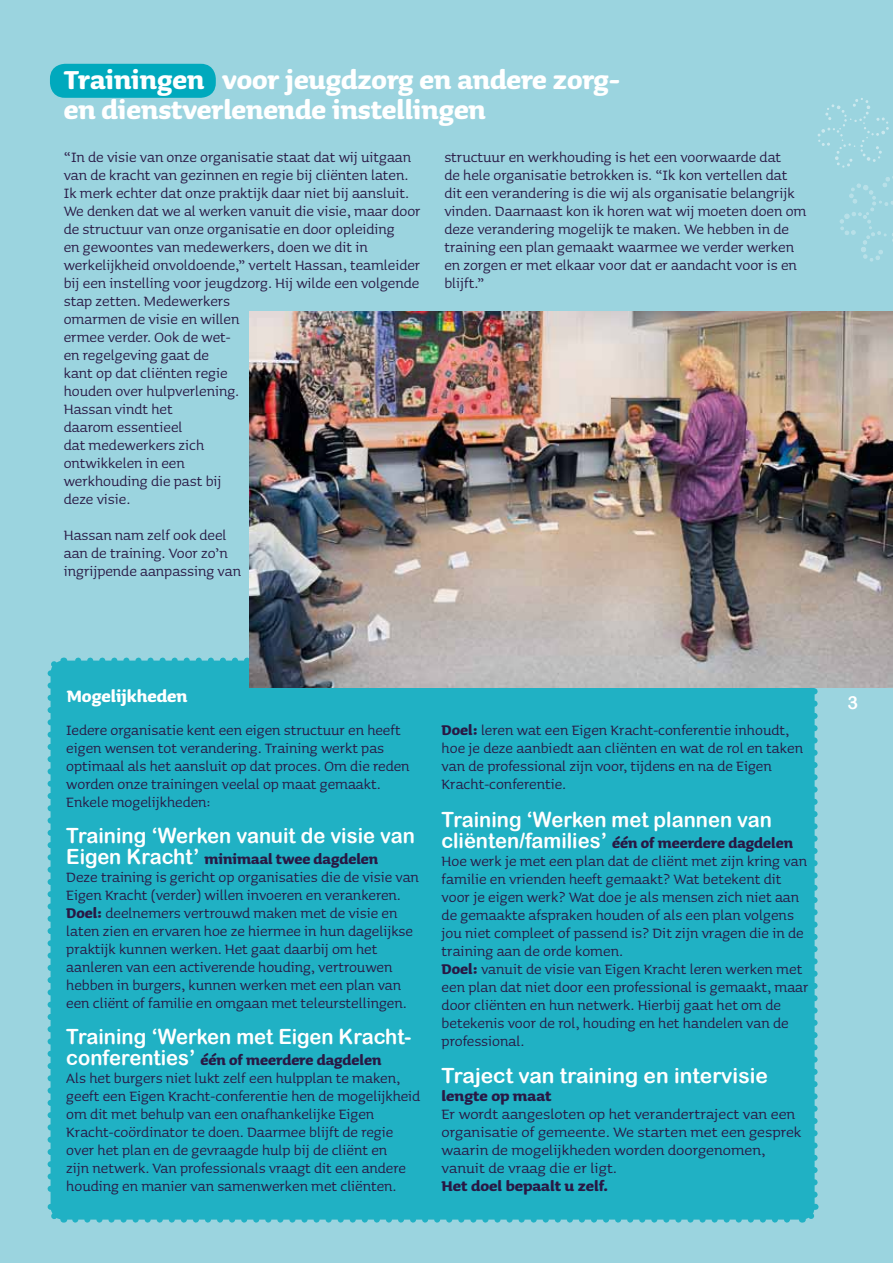
<style>
.page{position:relative;width:893px;height:1263px;background:#9bd4df}
.page>*{position:absolute;margin:0;border:0;box-sizing:border-box;transform-origin:0 0}
.t1{font:700 33px/30px "Sauna";color:#fff;scale:.96 1}
.t2{font:21px "Arial Rounded MT Bold";color:#fff;scale:.96 1}
.t3{font:21px "Arial Rounded MT Bold";color:#fff}
.t4{font:700 21px "Sauna";color:#fff;scale:.96 1}
.t5{font:18px/18px "Sauna";color:#291844;scale:.96 1}
.t6{font:18px/18px "Sauna";color:#291844}
.t7{font:700 18px "Sauna";color:#291844}
.t8{font:18px "Arial Rounded MT Bold";color:#fff}
.s1{font-family:"Arial Rounded MT Bold";font-size:21px;color:#fff}
.s2{font-weight:700}
</style>
<div class="page">
<div style="left:50px;top:64px;width:166px;height:34px;background:#00a9bd;border-radius:15px"></div>
<svg style="left:817px;top:98px;width:72px;height:70px"></svg>
<svg style="left:840px;top:176px;width:53px;height:86px"></svg>
<div style="left:51px;top:661px;width:764px;height:558px;background:#20b1c4;border-radius:13px"></div>
<svg style="left:75px;top:1219px;width:721px;height:3px"></svg>
<svg style="left:47px;top:685px;width:19px;height:538px"></svg>
<svg style="left:802px;top:1204px;width:17px;height:19px"></svg>
<svg style="left:814px;top:688px;width:4px;height:507px"></svg>
<svg style="left:47px;top:656px;width:203px;height:20px"></svg>
<img style="left:250px;top:311px;width:643px;height:377px">
<h1 class="t1" style="left:64px;top:65px;width:581px">Trainingen voor jeugdzorg en andere zorg&shy;en dienstverlenende instellingen</h1>
<p class="t5" style="left:64px;top:148px;width:373px">“In de visie van onze organisatie staat dat wij uitgaan van de kracht van gezinnen en regie bij cliënten laten.<br>Ik merk echter dat onze praktijk daar niet bij aansluit.<br>We denken dat we al werken vanuit die visie, maar door de structuur van onze organisatie en door opleiding<br>en gewoontes van medewerkers, doen we dit in werkelijkheid onvoldoende,” vertelt Hassan, teamleider bij een instelling voor jeugdzorg. Hij wilde een volgende stap zetten. Medewerkers<br>omarmen de visie en willen<br>ermee verder. Ook de wet-<br>en regelgeving gaat de<br>kant op dat cliënten regie<br>houden over hulpverlening.<br>Hassan vindt het<br>daarom essentieel<br>dat medewerkers zich<br>ontwikkelen in een<br>werkhouding die past bij<br>deze visie.</p>
<p class="t5" style="left:64px;top:526px;width:186px">Hassan nam zelf ook deel aan de training. Voor zo’n ingrijpende aanpassing van</p>
<p class="t5" style="left:444px;top:148px;width:379px">structuur en werkhouding is het een voorwaarde dat<br>de hele organisatie betrokken is. “Ik kon vertellen dat dit een verandering is die wij als organisatie belangrijk vinden. Daarnaast kon ik horen wat wij moeten doen om deze verandering mogelijk te maken. We hebben in de training een plan gemaakt waarmee we verder werken en zorgen er met elkaar voor dat er aandacht voor is en blijft.”</p>
<p class="t4" style="left:67px;top:685px;width:127px">Mogelijkheden</p>
<p class="t8" style="left:847px;top:692px;width:12px">3</p>
<p class="t5" style="left:66px;top:721px;width:359px">Iedere organisatie kent een eigen structuur en heeft eigen wensen tot verandering. Training werkt pas optimaal als het aansluit op dat proces. Om die reden worden onze trainingen veelal op maat gemaakt.<br>Enkele mogelijkheden:</p>
<p class="t2" style="left:66px;top:823px;width:365px">Training ‘Werken vanuit de visie van</p>
<p class="t5" style="left:66px;top:850px;width:369px"><span class="s1">Eigen Kracht’</span> <span class="s2">minimaal twee dagdelen<br></span>Deze training is gericht op organisaties die de visie van Eigen Kracht (verder) willen invoeren en verankeren.<br><span class="s2">Doel:</span> deelnemers vertrouwd maken met de visie en laten zien en ervaren hoe ze hiermee in hun dagelijkse praktijk kunnen werken. Het gaat daarbij om het aanleren van een activerende houding, vertrouwen hebben in burgers, kunnen werken met een plan van een cliënt of familie en omgaan met teleurstellingen.</p>
<p class="t2" style="left:66px;top:1024px;width:361px">Training ‘Werken met Eigen Kracht-</p>
<p class="t5" style="left:66px;top:1051px;width:370px"><span class="s1">conferenties’</span> <span class="s2">één of meerdere dagdelen<br></span>Als het burgers niet lukt zelf een hulpplan te maken, geeft een Eigen Kracht-conferentie hen de mogelijkheid om dit met behulp van een onafhankelijke Eigen Kracht-coördinator te doen. Daarmee blijft de regie over het plan en de gevraagde hulp bij de cliënt en<br>zijn netwerk. Van professionals vraagt dit een andere houding en manier van samenwerken met cliënten.</p>
<p class="t5" style="left:442px;top:721px;width:378px"><span class="s2">Doel:</span> leren wat een Eigen Kracht-conferentie inhoudt, hoe je deze aanbiedt aan cliënten en wat de rol en taken van de professional zijn voor, tijdens en na de Eigen Kracht-conferentie.</p>
<p class="t2" style="left:442px;top:807px;width:346px">Training ‘Werken met plannen van</p>
<p class="t5" style="left:442px;top:834px;width:384px"><span class="s1">cliënten/families’</span> <span class="s2">één of meerdere dagdelen </span>Hoe werk je met een plan dat de cliënt met zijn kring van familie en vrienden heeft gemaakt? Wat betekent dit voor je eigen werk? Wat doe je als mensen zich niet aan de gemaakte afspraken houden of als een plan volgens jou niet compleet of passend is? Dit zijn vragen die in de training aan de orde komen.<br><span class="s2">Doel:</span> vanuit de visie van Eigen Kracht leren werken met een plan dat niet door een professional is gemaakt, maar door cliënten en hun netwerk. Hierbij gaat het om de betekenis voor de rol, houding en het handelen van de professional.</p>
<p class="t3" style="left:442px;top:1063px;width:328px">Traject van training en intervisie</p>
<p class="t7" style="left:442px;top:1086px;width:111px">lengte op maat</p>
<p class="t6" style="left:442px;top:1105px;width:361px">Er wordt aangesloten op het verandertraject van een organisatie of gemeente. We starten met een gesprek waarin de mogelijkheden worden doorgenomen, vanuit de vraag die er ligt.</p>
<p class="t7" style="left:442px;top:1176px;width:168px">Het doel bepaalt u zelf.</p>
</div>
